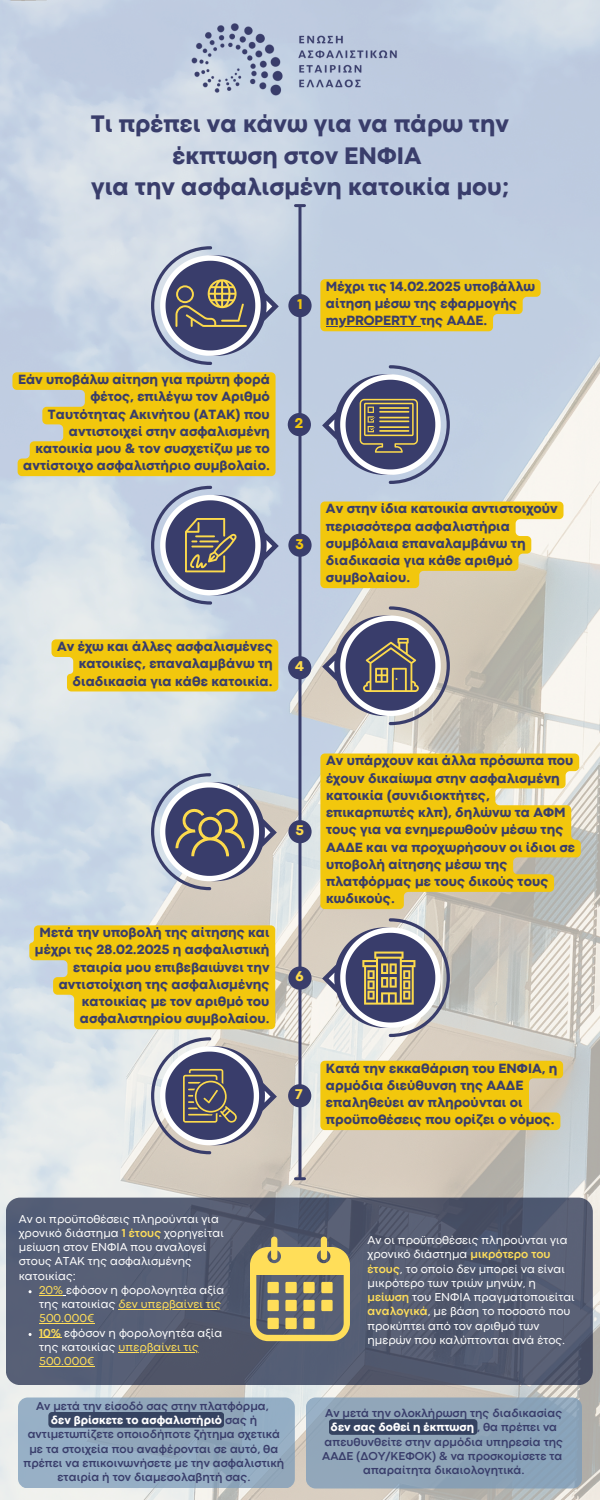
<style>
.page{position:relative;width:600px;height:1500px;background:#fff}
.page>*{position:absolute;margin:0;border:0;box-sizing:border-box;transform-origin:0 0}
.t1{font:800 25px/31.5px "Codec Pro";color:#393d6b;text-align:center}
.t2{font:800 14.8px "Codec Pro";color:#fcda4c}
.t3{font:800 14.8px "Codec Pro";color:#f2c70d}
.t4{font:800 14px/17.2px "Codec Pro";color:#393d6b}
.t5{font:12px/14.2px "Codec Pro";color:#fff}
.t6{font:700 12px/14.2px "Codec Pro";color:#393d6b;text-align:center}
.t7{font:12px "Codec Pro";color:#ffde59}
.s1{font-weight:700;color:#ffde59}
.s2{color:#ffde59}
.s3{font-weight:800;color:#fff}
</style>
<div class="page">
<img style="left:0;top:0;width:600px;height:1500px">
<hr style="left:298px;top:206px;width:3px;height:972px;background:#393d6b">
<svg style="left:295px;top:1177px;width:9px;height:3px"></svg>
<svg style="left:295px;top:204px;width:9px;height:3px"></svg>
<svg style="left:151px;top:246px;width:128px;height:119px"></svg>
<div style="left:288px;top:294px;width:24px;height:23px;background:#393d6b;border-radius:50%"></div>
<svg style="left:322px;top:365px;width:128px;height:119px"></svg>
<hr style="left:379px;top:407px;width:30px;height:2px;background:#fcda4c">
<hr style="left:379px;top:411px;width:30px;height:2px;background:#fcda4c">
<hr style="left:379px;top:417px;width:30px;height:1px;background:#fcda4c">
<hr style="left:379px;top:420px;width:30px;height:2px;background:#fcda4c">
<hr style="left:379px;top:426px;width:30px;height:2px;background:#fcda4c">
<hr style="left:379px;top:430px;width:30px;height:2px;background:#fcda4c">
<div style="left:288px;top:413px;width:23px;height:23px;background:#393d6b;border-radius:50%"></div>
<svg style="left:151px;top:1037px;width:126px;height:117px"></svg>
<svg style="left:322px;top:918px;width:128px;height:119px"></svg>
<svg style="left:151px;top:486px;width:128px;height:119px"></svg>
<svg style="left:322px;top:606px;width:128px;height:119px"></svg>
<svg style="left:151px;top:773px;width:126px;height:117px"></svg>
<div style="left:288px;top:534px;width:24px;height:23px;background:#393d6b;border-radius:50%"></div>
<div style="left:288px;top:656px;width:23px;height:23px;background:#393d6b;border-radius:50%"></div>
<div style="left:288px;top:820px;width:24px;height:23px;background:#393d6b;border-radius:50%"></div>
<div style="left:288px;top:966px;width:24px;height:24px;background:#393d6b;border-radius:50%"></div>
<div style="left:288px;top:1084px;width:23px;height:23px;background:#393d6b;border-radius:50%"></div>
<svg style="left:6px;top:1198px;width:587px;height:187px;fill:#555e75"></svg>
<svg style="left:250px;top:1237px;width:100px;height:104px"></svg>
<div style="left:267px;top:1282px;width:12px;height:11px;background:#ffde59"></div>
<div style="left:267px;top:1300px;width:12px;height:11px;background:#ffde59"></div>
<div style="left:267px;top:1318px;width:12px;height:11px;background:#ffde59"></div>
<div style="left:285px;top:1282px;width:12px;height:11px;background:#ffde59"></div>
<div style="left:285px;top:1300px;width:12px;height:11px;background:#ffde59"></div>
<div style="left:285px;top:1318px;width:12px;height:11px;background:#ffde59"></div>
<div style="left:303px;top:1282px;width:12px;height:11px;background:#ffde59"></div>
<div style="left:303px;top:1300px;width:12px;height:11px;background:#ffde59"></div>
<div style="left:303px;top:1318px;width:12px;height:11px;background:#ffde59"></div>
<div style="left:321px;top:1282px;width:12px;height:11px;background:#ffde59"></div>
<div style="left:321px;top:1300px;width:12px;height:11px;background:#ffde59"></div>
<svg style="left:39px;top:1295px;width:27px;height:1px"></svg>
<hr style="left:119px;top:1309px;width:102px;height:1px;background:#ffde59">
<hr style="left:39px;top:1323px;width:55px;height:1px;background:#ffde59">
<svg style="left:39px;top:1337px;width:22px;height:1px"></svg>
<hr style="left:119px;top:1352px;width:80px;height:1px;background:#ffde59">
<hr style="left:39px;top:1366px;width:55px;height:1px;background:#ffde59">
<img style="left:160px;top:0;width:279px;height:128px">
<div style="left:18px;top:1398px;width:277px;height:90px;background:linear-gradient(to right,#96afc5,#91a8bd);border-radius:10px"></div>
<svg style="left:48px;top:1412px;width:176px;height:16px"></svg>
<div style="left:306px;top:1397px;width:276px;height:92px;background:#8fa5b9;border-radius:10px"></div>
<svg style="left:329px;top:1419px;width:148px;height:16px"></svg>
<svg style="left:320px;top:279px;width:221px;height:52px"></svg>
<hr style="left:326px;top:326px;width:95px;height:1px;background:#393d6b">
<svg style="left:12px;top:372px;width:264px;height:104px"></svg>
<svg style="left:29px;top:925px;width:246px;height:104px"></svg>
<svg style="left:320px;top:1061px;width:243px;height:69px"></svg>
<svg style="left:320px;top:502px;width:244px;height:86px"></svg>
<svg style="left:52px;top:639px;width:226px;height:52px"></svg>
<svg style="left:320px;top:754px;width:261px;height:155px;fill:#f2c70d"></svg>
<p class="t1" style="left:91px;top:110px;width:420px">Τι πρέπει να κάνω για να πάρω την έκπτωση στον ΕΝΦΙΑ<br>για την ασφαλισμένη κατοικία μου;</p>
<p class="t4" style="left:18px;top:372px;width:253px;text-align:right">Εάν υποβάλω αίτηση για πρώτη φορά φέτος, επιλέγω τον Αριθμό<br>Ταυτότητας Ακινήτου (ΑΤΑΚ) που αντιστοιχεί στην ασφαλισμένη κατοικία μου &amp; τον συσχετίζω με το αντίστοιχο ασφαλιστήριο συμβολαίο.</p>
<h2 class="t4" style="left:57px;top:639px;width:217px;text-align:right">Αν έχω και άλλες ασφαλισμένες κατοικίες, επαναλαμβάνω τη διαδικασία για κάθε κατοικία.</h2>
<p class="t3" style="left:297px;top:299px;width:7px">1</p>
<p class="t4" style="left:326px;top:279px;width:211px">Μέχρι τις 14.02.2025 υποβάλλω αίτηση μέσω της εφαρμογής</p>
<p class="t4" style="left:326px;top:313px;width:163px">myPROPERTY της ΑΑΔΕ.</p>
<h1 class="t3" style="left:295px;top:418px;width:10px">2</h1>
<p class="t3" style="left:296px;top:538px;width:10px">3</p>
<p class="t4" style="left:326px;top:501px;width:233px">Αν στην ίδια κατοικία αντιστοιχούν περισσότερα ασφαλιστήρια συμβόλαια επαναλαμβάνω τη διαδικασία για κάθε αριθμό συμβολαίου.</p>
<p class="t2" style="left:295px;top:661px;width:10px">4</p>
<p class="t4" style="left:35px;top:925px;width:236px;text-align:right">Μετά την υποβολή της αίτησης και μέχρι τις 28.02.2025 η ασφαλιστική εταιρία μου επιβεβαιώνει την αντιστοίχιση της ασφαλισμένης κατοικίας με τον αριθμό του ασφαλιστηρίου συμβολαίου.</p>
<h2 class="t2" style="left:296px;top:825px;width:10px">5</h2>
<p class="t4" style="left:326px;top:753px;width:251px">Αν υπάρχουν και άλλα πρόσωπα που έχουν δικαίωμα στην ασφαλισμένη κατοικία (συνιδιοκτήτες, επικαρπωτές κλπ), δηλώνω τα ΑΦΜ τους για να ενημερωθούν μέσω της<br>ΑΑΔΕ και να προχωρήσουν οι ίδιοι σε υποβολή αίτησης μέσω της πλατφόρμας με τους δικούς τους κωδικούς.</p>
<p class="t2" style="left:296px;top:971px;width:10px">6</p>
<p class="t2" style="left:295px;top:1089px;width:9px">7</p>
<p class="t4" style="left:326px;top:1060px;width:233px">Κατά την εκκαθάριση του ΕΝΦΙΑ, η αρμόδια διεύθυνση της ΑΑΔΕ επαληθεύει αν πληρούνται οι προϋποθέσεις που ορίζει ο νόμος.</p>
<h2 class="t5" style="left:19px;top:1213px;width:207px">Αν οι προϋποθέσεις πληρούνται για χρονικό διάστημα <span class="s1">1 έτους</span> χορηγείται μείωση στον ΕΝΦΙΑ που αναλογεί στους ΑΤΑΚ της ασφαλισμένης κατοικίας:</h2>
<p class="t5" style="left:39px;top:1284px;width:187px"><span class="s2">20%</span> εφόσον η φορολογητέα αξία της κατοικίας <span class="s2">δεν υπερβαίνει τις</span></p>
<p class="t5" style="left:39px;top:1312px;width:185px"><span class="s2">500.000€<br></span><span class="s1">10%</span> εφόσον η φορολογητέα αξία της κατοικίας <span class="s2">υπερβαίνει τις</span></p>
<h2 class="t7" style="left:39px;top:1357px;width:57px">500.000€</h2>
<p class="t5" style="left:368px;top:1234px;width:209px">Αν οι προϋποθέσεις πληρούνται για χρονικό διάστημα <span class="s1">μικρότερο του έτους</span>, το οποίο δεν μπορεί να είναι μικρότερο των τριών μηνών, η <span class="s1">μείωση</span> του ΕΝΦΙΑ πραγματοποιείται <span class="s1">αναλογικά</span>, με βάση το ποσοστό που προκύπτει από τον αριθμό των ημερών που καλύπτονται ανά έτος.</p>
<p class="t6" style="left:24px;top:1400px;width:262px">Αν μετά την είσοδό σας στην πλατφόρμα,<br><span class="s3">δεν βρίσκετε το ασφαλιστήριό</span> σας ή αντιμετωπίζετε οποιοδήποτε ζήτημα σχετικά με τα στοιχεία που αναφέρονται σε αυτό, θα πρέπει να επικοινωνήσετε με την ασφαλιστική εταιρία ή τον διαμεσολαβητή σας.</p>
<p class="t6" style="left:322px;top:1407px;width:242px">Αν μετά την ολοκλήρωση της διαδικασίας <span class="s3">δεν σας δοθεί η έκπτωση</span> , θα πρέπει να απευθυνθείτε στην αρμόδια υπηρεσία της ΑΑΔΕ (ΔΟΥ/ΚΕΦΟΚ) &amp; να προσκομίσετε τα απαραίτητα δικαιολογητικά.</p>
</div>
